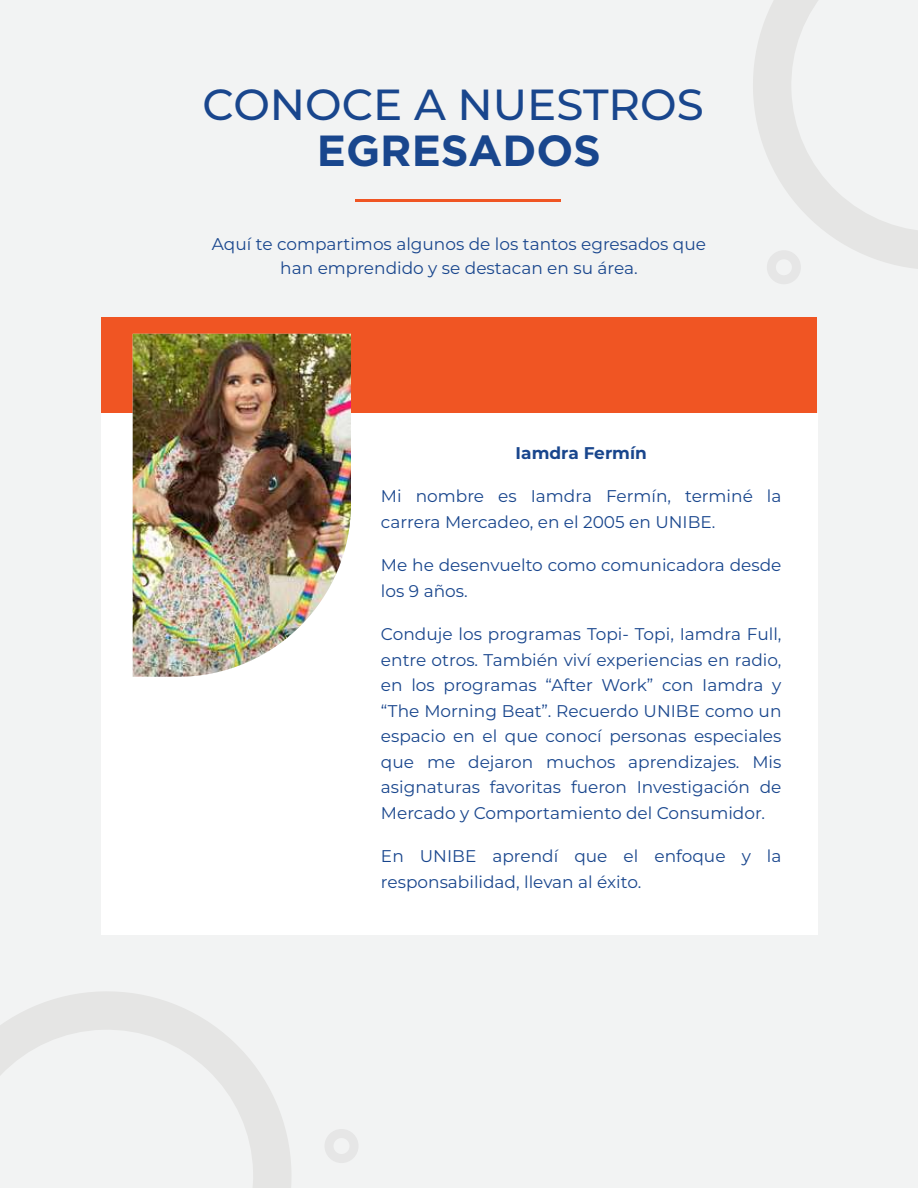
<style>
.page{position:relative;width:918px;height:1188px;background:#f2f3f3}
.page>*{position:absolute;margin:0;border:0;box-sizing:border-box;transform-origin:0 0}
.t1{font:500 43.5px "Montserrat";color:#19468d}
.t2{font:700 43.5px "Gotham";color:#19468d}
.t3{font:16.95px/25.5px "Montserrat";color:#19468d}
.t4{font:700 16.95px "Montserrat";color:#19468d}
</style>
<div class="page">
<svg style="left:753px;top:0;width:165px;height:269px"></svg>
<svg style="left:0;top:992px;width:291px;height:196px"></svg>
<div style="left:767px;top:250px;width:34px;height:34px;border:9px solid #e6e6e6;border-radius:50%"></div>
<div style="left:325px;top:1129px;width:34px;height:34px;border:9px solid #e6e6e6;border-radius:50%"></div>
<hr style="left:355px;top:199px;width:206px;height:3px;background:#f05523">
<div style="left:101px;top:317px;width:716px;height:95px;background:#f05523"></div>
<div style="left:101px;top:413px;width:716px;height:521px;background:#fff"></div>
<img style="left:133px;top:334px;width:218px;height:343px">
<h1 class="t1" style="left:203px;top:74px;width:503px">CONOCE A NUESTROS</h1>
<h1 class="t2" style="left:317px;top:126px;width:286px">EGRESADOS</h1>
<p class="t3" style="left:212px;top:231px;width:496px;line-height:24px;text-align:center">Aquí te compartimos algunos de los tantos egresados que han emprendido y se destacan en su área.</p>
<p class="t4" style="left:516px;top:441px;width:133px">Iamdra Fermín</p>
<p class="t3" style="left:381px;top:483px;width:402px">Mi nombre es Iamdra Fermín, terminé la carrera Mercadeo, en el 2005 en UNIBE.</p>
<p class="t3" style="left:381px;top:552px;width:402px">Me he desenvuelto como comunicadora desde los 9 años.</p>
<p class="t3" style="left:381px;top:621px;width:402px;text-align:justify">Conduje los programas Topi- Topi, Iamdra Full, entre otros. También viví experiencias en radio, en los programas “After Work” con Iamdra y “The Morning Beat”. Recuerdo UNIBE como un espacio en el que conocí personas especiales que me dejaron muchos aprendizajes. Mis asignaturas favoritas fueron Investigación de Mercado y Comportamiento del Consumidor.</p>
<p class="t3" style="left:381px;top:843px;width:402px">En UNIBE aprendí que el enfoque y la responsabilidad, llevan al éxito.</p>
</div>
